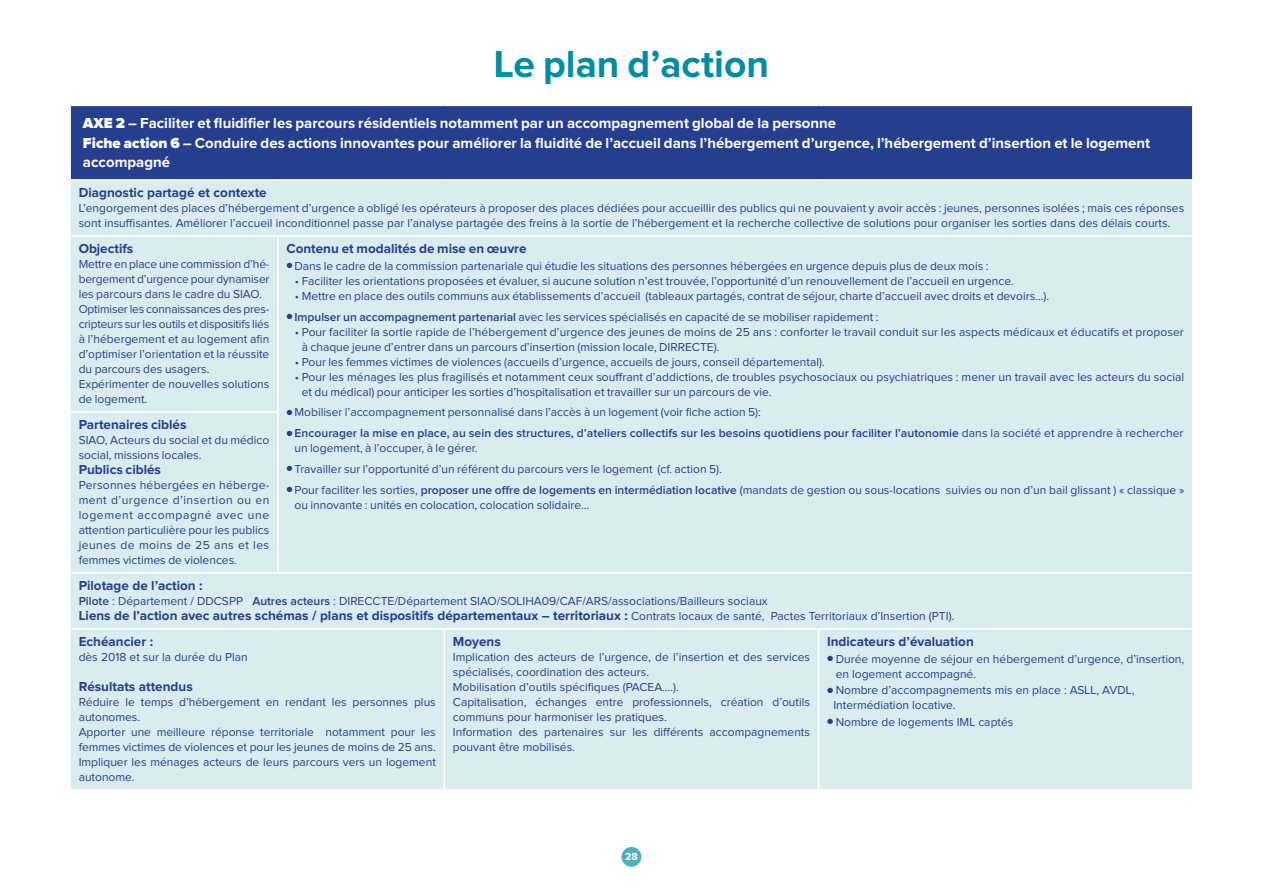
<style>
.page{position:relative;width:1263px;height:893px;background:#fff}
.page>*{position:absolute;margin:0;border:0;box-sizing:border-box;transform-origin:0 0}
.t1{font:700 39px "Proxima Nova";color:#008da2}
.t2{font:700 15px/19.5px "Proxima Nova";color:#fff}
.t3{font:700 13.5px/26px "Proxima Nova";color:#253f8e}
.t4{font:12px/15px "Proxima Nova";color:#253f8e}
.t5{font:700 10.5px "Proxima Nova";color:#fff}
.s1{font-weight:900}
.s2{font-weight:600}
.s3{font-weight:400;font-size:12px}
</style>
<div class="page">
<div style="left:621px;top:847px;width:20px;height:20px;background:#4eb2bc;border-radius:50%"></div>
<div style="left:70px;top:105px;width:1123px;height:75px;background:#253f8e"></div>
<div style="left:71px;top:181px;width:1121px;height:608px;background:#dbecee"></div>
<div style="left:71px;top:237px;width:1121px;height:391px;background:#dbecee"></div>
<hr style="left:69px;top:105px;width:209px;height:1px;background:#fff">
<hr style="left:69px;top:106px;width:2px;height:73px;background:#fff">
<hr style="left:278px;top:105px;width:166px;height:1px;background:#fff">
<hr style="left:444px;top:105px;width:375px;height:1px;background:#fff">
<hr style="left:819px;top:105px;width:374px;height:1px;background:#fff">
<hr style="left:1192px;top:106px;width:1px;height:73px;background:#fff">
<hr style="left:69px;top:179px;width:209px;height:2px;background:#fff">
<hr style="left:278px;top:179px;width:166px;height:2px;background:#fff">
<hr style="left:444px;top:179px;width:375px;height:2px;background:#fff">
<hr style="left:819px;top:179px;width:374px;height:2px;background:#fff">
<hr style="left:69px;top:235px;width:209px;height:2px;background:#fff">
<hr style="left:278px;top:235px;width:166px;height:2px;background:#fff">
<hr style="left:277px;top:237px;width:2px;height:174px;background:#fff">
<hr style="left:444px;top:235px;width:375px;height:2px;background:#fff">
<hr style="left:819px;top:235px;width:374px;height:2px;background:#fff">
<hr style="left:69px;top:411px;width:210px;height:2px;background:#fff">
<hr style="left:277px;top:413px;width:2px;height:159px;background:#fff">
<hr style="left:69px;top:572px;width:209px;height:2px;background:#fff">
<hr style="left:278px;top:572px;width:166px;height:2px;background:#fff">
<hr style="left:444px;top:572px;width:375px;height:2px;background:#fff">
<hr style="left:819px;top:572px;width:374px;height:2px;background:#fff">
<hr style="left:69px;top:628px;width:209px;height:2px;background:#fff">
<hr style="left:278px;top:628px;width:166px;height:2px;background:#fff">
<hr style="left:444px;top:628px;width:375px;height:2px;background:#fff">
<hr style="left:444px;top:630px;width:1px;height:159px;background:#fff">
<hr style="left:819px;top:628px;width:374px;height:2px;background:#fff">
<hr style="left:818px;top:630px;width:1px;height:159px;background:#fff">
<svg style="left:287px;top:263px;width:5px;height:5px"></svg>
<svg style="left:287px;top:314px;width:5px;height:5px"></svg>
<svg style="left:287px;top:410px;width:5px;height:5px"></svg>
<svg style="left:287px;top:430px;width:5px;height:6px"></svg>
<svg style="left:287px;top:466px;width:5px;height:5px"></svg>
<svg style="left:287px;top:487px;width:5px;height:5px"></svg>
<svg style="left:827px;top:656px;width:6px;height:6px"></svg>
<svg style="left:827px;top:688px;width:6px;height:5px"></svg>
<svg style="left:827px;top:719px;width:6px;height:6px"></svg>
<h1 class="t1" style="left:494px;top:46px;width:277px">Le plan d’action</h1>
<p class="t2" style="left:83px;top:114px;width:1069px"><span class="s1">AXE 2</span> – Faciliter et fluidifier les parcours résidentiels notamment par un accompagnement global de la personne<br><span class="s1">Fiche action 6</span> – Conduire des actions innovantes pour améliorer la fluidité de l’accueil dans l’hébergement d’urgence, l’hébergement d’insertion et le logement accompagné</p>
<p class="t3" style="left:79px;top:180px;width:190px">Diagnostic partagé et contexte</p>
<p class="t4" style="left:79px;top:201px;width:1107px">L’engorgement des places d’hébergement d’urgence a obligé les opérateurs à proposer des places dédiées pour accueillir des publics qui ne pouvaient y avoir accès : jeunes, personnes isolées ; mais ces réponses sont insuffisantes. Améliorer l’accueil inconditionnel passe par l’analyse partagée des freins à la sortie de l’hébergement et la recherche collective de solutions pour organiser les sorties dans des délais courts.</p>
<p class="t3" style="left:79px;top:236px;width:56px">Objectifs</p>
<p class="t4" style="left:79px;top:257px;width:192px">Mettre en place une commission d’hé&shy;bergement d’urgence pour dynamiser les parcours dans le cadre du SIAO.<br>Optimiser les connaissances des pres&shy;cripteurs sur les outils et dispositifs liés à l’hébergement et au logement afin d’optimiser l’orientation et la réussite du parcours des usagers.<br>Expérimenter de nouvelles solutions de logement.</p>
<p class="t3" style="left:286px;top:236px;width:242px">Contenu et modalités de mise en œuvre</p>
<p class="t4" style="left:294px;top:259px;width:696px">Dans le cadre de la commission partenariale qui étudie les situations des personnes hébergées en urgence depuis plus de deux mois :</p>
<p class="t4" style="left:295px;top:274px;width:720px">• Faciliter les orientations proposées et évaluer, si aucune solution n’est trouvée, l’opportunité d’un renouvellement de l’accueil en urgence.</p>
<p class="t4" style="left:294px;top:286px;width:756px;line-height:20.7px">• Mettre en place des outils communs aux établissements d’accueil (tableaux partagés, contrat de séjour, charte d’accueil avec droits et devoirs…).<br><span class="s2">Impulser un accompagnement partenarial</span> avec les services spécialisés en capacité de se mobiliser rapidement :</p>
<p class="t4" style="left:302px;top:325px;width:884px;text-indent:-7px">• Pour faciliter la sortie rapide de l’hébergement d’urgence des jeunes de moins de 25 ans : conforter le travail conduit sur les aspects médicaux et éducatifs et proposer à chaque jeune d’entrer dans un parcours d’insertion (mission locale, DIRRECTE).</p>
<p class="t4" style="left:295px;top:355px;width:531px">• Pour les femmes victimes de violences (accueils d’urgence, accueils de jours, conseil départemental).</p>
<p class="t4" style="left:302px;top:370px;width:884px;text-indent:-7px">• Pour les ménages les plus fragilisés et notamment ceux souffrant d’addictions, de troubles psychosociaux ou psychiatriques : mener un travail avec les acteurs du social et du médical) pour anticiper les sorties d’hospitalisation et travailler sur un parcours de vie.</p>
<p class="t4" style="left:294px;top:403px;width:890px;line-height:20.7px">Mobiliser l’accompagnement personnalisé dans l’accès à un logement (voir fiche action 5):<br><span class="s2">Encourager la mise en place, au sein des structures, d’ateliers collectifs sur les besoins quotidiens pour faciliter l’autonomie</span> dans la société et apprendre à rechercher</p>
<p class="t4" style="left:294px;top:438px;width:891px;line-height:20.7px">un logement, à l’occuper, à le gérer.<br>Travailler sur l’opportunité d’un référent du parcours vers le logement (cf. action 5).<br>Pour faciliter les sorties, <span class="s2">proposer une offre de logements en intermédiation locative</span> (mandats de gestion ou sous-locations suivies ou non d’un bail glissant ) « classique »</p>
<p class="t4" style="left:294px;top:498px;width:296px">ou innovante : unités en colocation, colocation solidaire…</p>
<p class="t3" style="left:79px;top:413px;width:109px">Partenaires ciblés</p>
<p class="t4" style="left:79px;top:433px;width:192px">SIAO, Acteurs du social et du médico social, missions locales.</p>
<p class="t3" style="left:79px;top:458px;width:84px">Publics ciblés</p>
<p class="t4" style="left:79px;top:478px;width:192px;text-align:justify">Personnes hébergées en héberge&shy;ment d’urgence d’insertion ou en logement accompagné avec une attention particulière pour les publics jeunes de moins de 25 ans et les femmes victimes de violences.</p>
<p class="t3" style="left:79px;top:574px;width:125px">Pilotage de l’action :</p>
<p class="t4" style="left:79px;top:594px;width:691px"><span class="s2">Pilote</span> : Département / DDCSPP <span class="s2">Autres acteurs</span> : DIRECCTE/Département SIAO/SOLIHA09/CAF/ARS/associations/Bailleurs sociaux</p>
<p class="t3" style="left:79px;top:604px;width:877px">Liens de l’action avec autres schémas / plans et dispositifs départementaux – territoriaux : <span class="s3">Contrats locaux de santé, Pactes Territoriaux d’Insertion (PTI).<br></span>Echéancier :</p>
<p class="t4" style="left:79px;top:650px;width:171px">dès 2018 et sur la durée du Plan</p>
<p class="t3" style="left:79px;top:675px;width:116px">Résultats attendus</p>
<p class="t4" style="left:79px;top:695px;width:359px">Réduire le temps d’hébergement en rendant les personnes plus autonomes.<br>Apporter une meilleure réponse territoriale notamment pour les femmes victimes de violences et pour les jeunes de moins de 25 ans.<br>Impliquer les ménages acteurs de leurs parcours vers un logement autonome.</p>
<p class="t3" style="left:827px;top:630px;width:148px">Indicateurs d’évaluation</p>
<p class="t4" style="left:836px;top:652px;width:350px">Durée moyenne de séjour en hébergement d’urgence, d’insertion, en logement accompagné.</p>
<p class="t4" style="left:833px;top:683px;width:303px">Nombre d’accompagnements mis en place : ASLL, AVDL,<br>Intermédiation locative.</p>
<p class="t4" style="left:836px;top:715px;width:179px">Nombre de logements IML captés</p>
<p class="t3" style="left:453px;top:630px;width:49px">Moyens</p>
<p class="t4" style="left:453px;top:650px;width:359px">Implication des acteurs de l’urgence, de l’insertion et des services spécialisés, coordination des acteurs.<br>Mobilisation d’outils spécifiques (PACEA….).<br>Capitalisation, échanges entre professionnels, création d’outils communs pour harmoniser les pratiques.<br>Information des partenaires sur les différents accompagnements pouvant être mobilisés.</p>
<p class="t5" style="left:625px;top:852px;width:14px">28</p>
</div>
